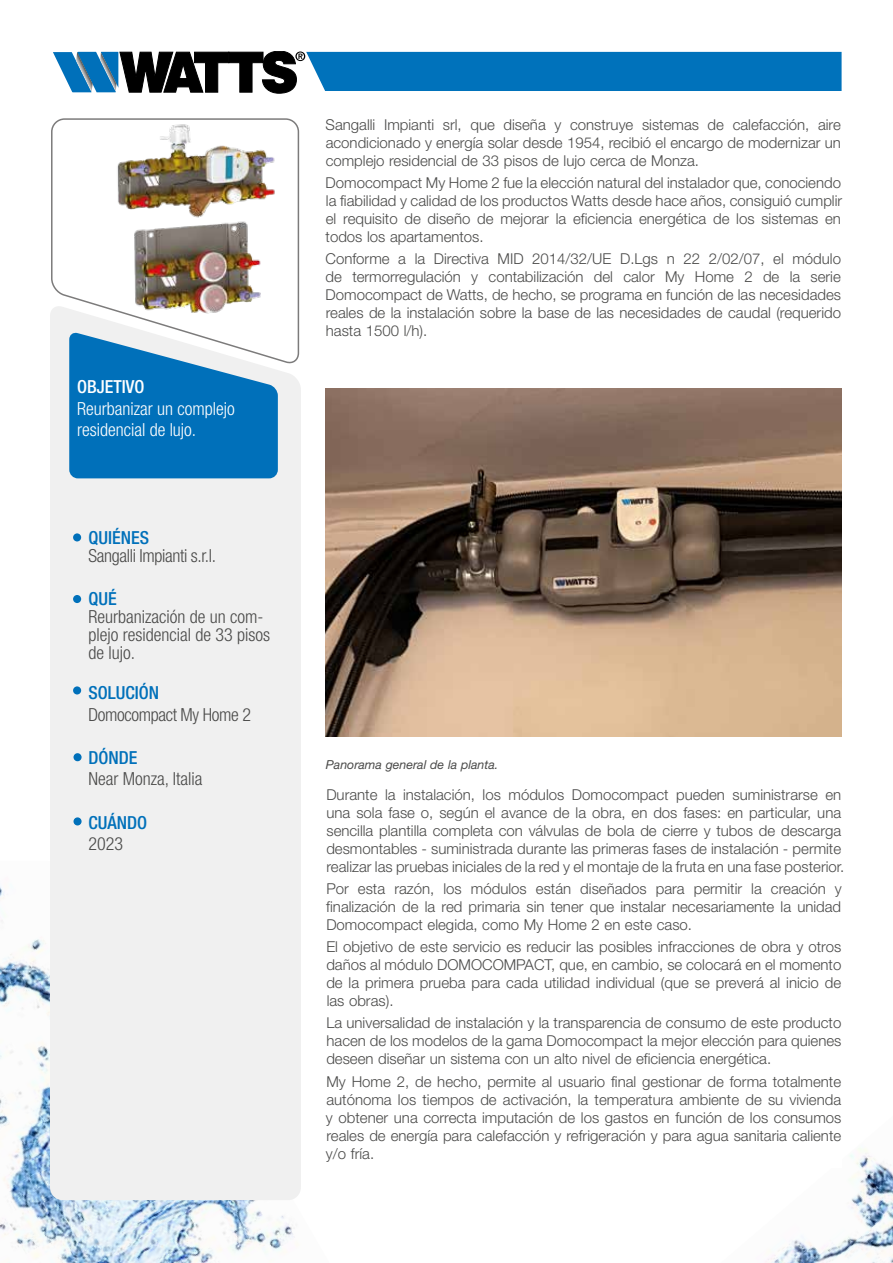
<style>
.page{position:relative;width:893px;height:1263px;background:#fff}
.page>*{position:absolute;margin:0;border:0;box-sizing:border-box;transform-origin:0 0}
.t1{font:300 condensed 18px/18px "Helvetica Neue LT Std";color:#4a4a49}
.t2{font:300 condensed 18px "Helvetica Neue LT Std";letter-spacing:-.02em;color:#4a4a49}
.t3{font:300 condensed 18px/21.6px "Helvetica Neue LT Std";color:#fff}
.t4{font:500 condensed 18px "Helvetica Neue LT Std";color:#0070ba}
.t5{font:500 condensed 18px "Helvetica Neue LT Std";color:#fff}
.t6{font:300 15px/18px "Helvetica Neue LT Std";color:#4a4a49;text-align:justify}
.t7{font:italic 12.45px "Helvetica Neue LT Std";color:#4a4a49}
</style>
<div class="page">
<svg style="left:53px;top:51px;width:789px;height:40px"></svg>
<img style="left:765px;top:1148px;width:128px;height:115px">
<img style="left:0;top:886px;width:295px;height:377px">
<div style="left:50px;top:371px;width:251px;height:829px;background:#f0f0f0"></div>
<div style="left:69px;top:371px;width:209px;height:107px;background:#0070ba"></div>
<div style="left:73px;top:817px;width:9px;height:8px;background:#0070ba;border-radius:50%"></div>
<div style="left:73px;top:753px;width:9px;height:8px;background:#0070ba;border-radius:50%"></div>
<div style="left:73px;top:686px;width:8px;height:8px;background:#0070ba;border-radius:50%"></div>
<div style="left:73px;top:533px;width:8px;height:8px;background:#0070ba;border-radius:50%"></div>
<div style="left:73px;top:595px;width:8px;height:8px;background:#0070ba;border-radius:50%"></div>
<div style="left:326px;top:789px;width:516px;height:378px;background:#fff"></div>
<img style="left:50px;top:90px;width:348px;height:281px">
<img style="left:325px;top:389px;width:517px;height:348px">
<p class="t5" style="left:77px;top:376px;width:69px">OBJETIVO</p>
<p class="t3" style="left:77px;top:397px;width:159px">Reurbanizar un complejo residencial de lujo.</p>
<p class="t4" style="left:89px;top:527px;width:62px">QUIÉNES</p>
<p class="t2" style="left:89px;top:545px;width:129px">Sangalli Impianti s.r.l.</p>
<p class="t4" style="left:89px;top:588px;width:30px">QUÉ</p>
<p class="t1" style="left:89px;top:608px;width:183px">Reurbanización de un com&shy;plejo residencial de 33 pisos de lujo.</p>
<p class="t4" style="left:89px;top:682px;width:72px">SOLUCIÓN</p>
<p class="t2" style="left:89px;top:704px;width:164px">Domocompact My Home 2</p>
<p class="t4" style="left:89px;top:747px;width:51px">DÓNDE</p>
<p class="t1" style="left:89px;top:770px;width:115px">Near Monza, Italia</p>
<p class="t4" style="left:89px;top:811px;width:60px">CUÁNDO</p>
<p class="t1" style="left:89px;top:835px;width:36px">2023</p>
<p class="t6" style="left:326px;top:115px;width:517px">Sangalli Impianti srl, que diseña y construye sistemas de calefacción, aire acondicionado y energía solar desde 1954, recibió el encargo de modernizar un complejo residencial de 33 pisos de lujo cerca de Monza.</p>
<p class="t6" style="left:326px;top:173px;width:518px">Domocompact My Home 2 fue la elección natural del instalador que, conociendo la fiabilidad y calidad de los productos Watts desde hace años, consiguió cumplir el requisito de diseño de mejorar la eficiencia energética de los sistemas en todos los apartamentos.</p>
<p class="t6" style="left:325px;top:250px;width:517px">Conforme a la Directiva MID 2014/32/UE D.Lgs n 22 2/02/07, el módulo de termorregulación y contabilización del calor My Home 2 de la serie Domocompact de Watts, de hecho, se programa en función de las necesidades reales de la instalación sobre la base de las necesidades de caudal (requerido hasta 1500 l/h).</p>
<p class="t7" style="left:326px;top:757px;width:174px">Panorama general de la planta.</p>
<p class="t6" style="left:326px;top:785px;width:519px;text-align:left">Durante la instalación, los módulos Domocompact pueden suministrarse en una sola fase o, según el avance de la obra, en dos fases: en particular, una sencilla plantilla completa con válvulas de bola de cierre y tubos de descarga desmontables - suministrada durante las primeras fases de instalación - permite realizar las pruebas iniciales de la red y el montaje de la fruta en una fase posterior.</p>
<p class="t6" style="left:326px;top:879px;width:517px">Por esta razón, los módulos están diseñados para permitir la creación y finalización de la red primaria sin tener que instalar necesariamente la unidad Domocompact elegida, como My Home 2 en este caso.</p>
<p class="t6" style="left:326px;top:937px;width:517px">El objetivo de este servicio es reducir las posibles infracciones de obra y otros daños al módulo DOMOCOMPACT, que, en cambio, se colocará en el momento de la primera prueba para cada utilidad individual (que se preverá al inicio de las obras).</p>
<p class="t6" style="left:326px;top:1014px;width:517px">La universalidad de instalación y la transparencia de consumo de este producto hacen de los modelos de la gama Domocompact la mejor elección para quienes deseen diseñar un sistema con un alto nivel de eficiencia energética.</p>
<p class="t6" style="left:326px;top:1072px;width:517px">My Home 2, de hecho, permite al usuario final gestionar de forma totalmente autónoma los tiempos de activación, la temperatura ambiente de su vivienda y obtener una correcta imputación de los gastos en función de los consumos reales de energía para calefacción y refrigeración y para agua sanitaria caliente y/o fría.</p>
</div>
